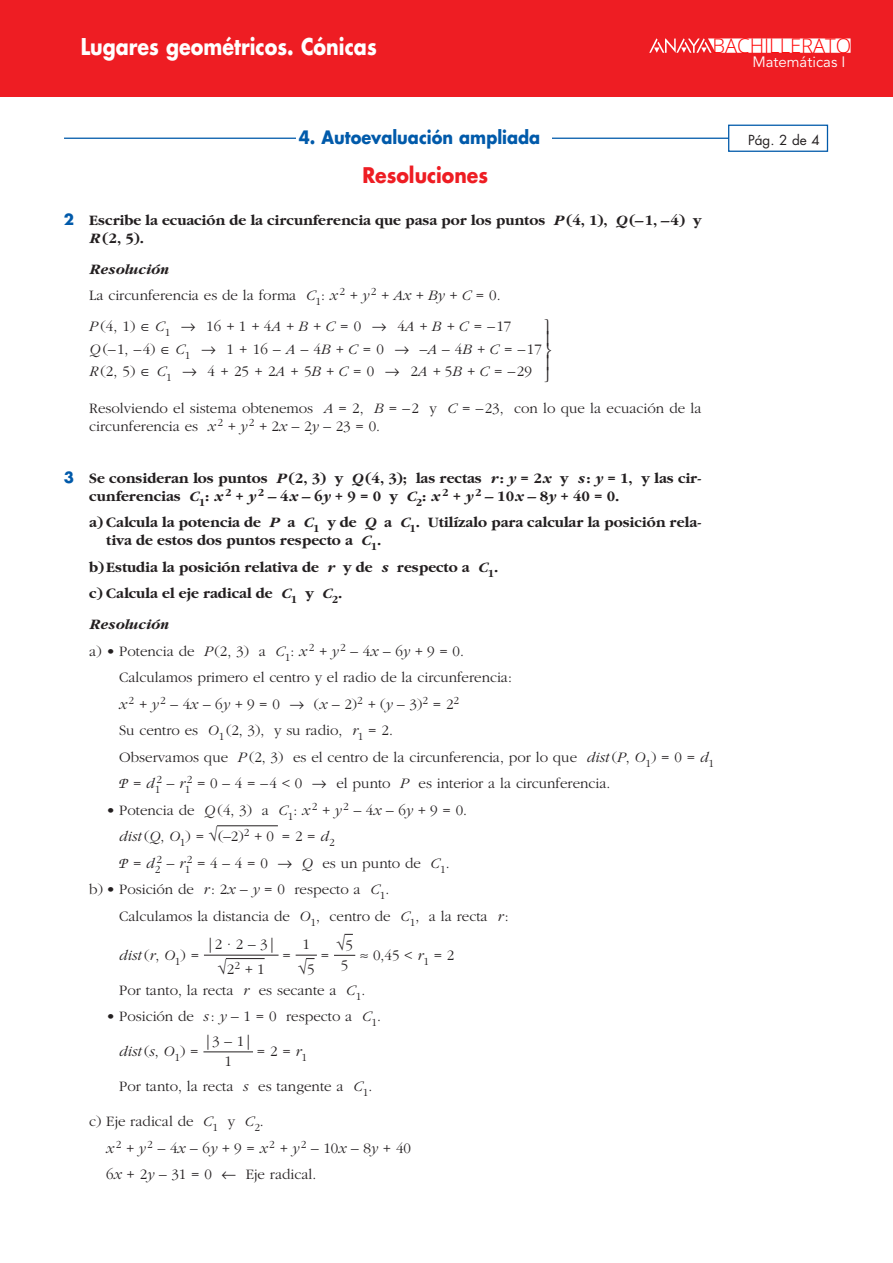
<style>
.page{position:relative;width:893px;height:1263px;background:#fff}
.page>*{position:absolute;margin:0;border:0;box-sizing:border-box;transform-origin:0 0}
.t1{font:700 22.5px "Futura";color:#fff;scale:.85 1}
.t2{font:700 21px "Futura";color:#ee1d23;scale:.9 1}
.t3{font:300 20.25px "Open Sans";color:#f00}
.t4{font:700 18px "Futura";color:#015aaa;scale:.9 1}
.t5{font:16.5px "Anaya Math 1";color:#231f20}
.t6{font:300 15px/26.5px "Garamond";color:#231f20}
.t7{font:700 15px/18px "Garamond";color:#231f20}
.t8{font:italic 300 15px "Garamond";color:#231f20}
.t9{font:15px "Avenir LT Std";color:#fff}
.t10{font:italic 700 15px "Garamond";color:#231f20}
.t11{font:italic 15px "Zapf Chancery";color:#231f20}
.t12{font:13.5px "Futura";color:#231f20}
.t13{font:300 11.25px "Garamond";color:#231f20}
.s1{font-family:"Futura";color:#015aaa}
.s2{font-style:italic}
.s3{font-weight:700;font-style:italic}
.s4{font-family:"Anaya Math 1";font-weight:400}
.s5{font-family:"Garamond";font-weight:300;font-style:normal}
.s6{font-family:"Garamond";font-weight:300}
.s7{font-family:"Anaya Math 1";font-weight:400;font-size:16.5px}
.s8{font-size:15px}
.s9{font-style:italic;font-size:15px}
.s10{font-style:normal}
.s11{font-family:"Garamond";font-weight:300;font-size:15px}
</style>
<div class="page">
<hr style="left:203px;top:1052px;width:50px;height:1px;background:#231f20">
<svg style="left:334px;top:955px;width:21px;height:1px"></svg>
<svg style="left:296px;top:955px;width:21px;height:4px"></svg>
<hr style="left:204px;top:955px;width:75px;height:1px;background:#231f20">
<hr style="left:226px;top:958px;width:39px;height:1px;background:#231f20">
<hr style="left:217px;top:825px;width:61px;height:1px;background:#231f20">
<svg style="left:64px;top:124px;width:765px;height:28px"></svg>
<div style="left:297px;top:114px;width:255px;height:51px;background:#fff"></div>
<div style="left:0;top:0;width:893px;height:97px;background:#ee1d23"></div>
<svg style="left:649px;top:38px;width:201px;height:15px"></svg>
<h1 class="t1" style="left:81px;top:36px;width:350px">Lugares geométricos. Cónicas</h1>
<h3 class="t3" style="left:712px;top:32px;width:140px">BACHILLERATO</h3>
<p class="t9" style="left:752px;top:54px;width:95px">Matemáticas I</p>
<p class="t4" style="left:299px;top:130px;width:270px">4. Autoevaluación ampliada</p>
<p class="t12" style="left:748px;top:134px;width:73px">Pág. 2 de 4</p>
<h2 class="t2" style="left:362px;top:166px;width:141px">Resoluciones</h2>
<p class="t7" style="left:89px;top:212px;width:614px;text-indent:-26px"><span class="s1">2</span> Escribe la ecuación de la circunferencia que pasa por los puntos <span class="s2">P</span> (4, 1), <span class="s2">Q</span> (–1, –4) y<br><span class="s2">R</span> (2, 5).</p>
<p class="t6" style="left:89px;top:257px;width:413px"><span class="s3">Resolución<br></span>La circunferencia es de la forma <span class="s2">C</span><sub>1</sub>: <span class="s2">x</span><sup>2</sup> + <span class="s2">y</span> <sup>2</sup> + <span class="s2">Ax</span> + <span class="s2">By</span> + <span class="s2">C</span> = 0.</p>
<p class="t6" style="left:89px;top:317px;width:454px;line-height:22.2px"><span class="s2">P</span>(4, 1) <span class="s4">é</span><span class="s2">C</span><sub>1</sub> <span class="s4">8</span> 16 +1 +4<span class="s2">A</span>+<span class="s2">B</span>+<span class="s2">C</span>= 0 <span class="s4">8</span> 4<span class="s2">A</span>+<span class="s2">B</span>+<span class="s2">C</span>= –17<br><span class="s2">Q</span>(–1, –4) <span class="s4">é</span><span class="s2">C</span><sub>1</sub> <span class="s4">8</span> 1 + 16 – <span class="s2">A</span> – 4<span class="s2">B</span> +<span class="s2">C</span> = 0 <span class="s4">8</span> –<span class="s2">A</span> – 4<span class="s2">B</span> +<span class="s2">C</span> = –17<br><span class="s2">R</span>(2, 5) <span class="s4">é</span><span class="s2">C</span><sub>1</sub> <span class="s4">8</span> 4 + 25 + 2<span class="s2">A</span>+ 5<span class="s2">B</span>+<span class="s2">C</span>= 0 <span class="s4">8</span> 2<span class="s2">A</span>+5<span class="s2">B</span>+<span class="s2">C</span>= –29</p>
<p class="t6" style="left:89px;top:400px;width:614px;line-height:18px">Resolviendo el sistema obtenemos <span class="s2">A</span> = 2, <span class="s2">B</span> = –2 y <span class="s2">C</span> = –23, con lo que la ecuación de la circunferencia es <span class="s2">x</span><sup>2</sup> + <span class="s2">y</span> <sup>2</sup> + 2<span class="s2">x</span> – 2<span class="s2">y</span> – 23 = 0.</p>
<p class="t7" style="left:89px;top:470px;width:614px;text-indent:-26px"><span class="s1">3</span> Se consideran los puntos <span class="s2">P</span> (2, 3) y <span class="s2">Q</span> (4, 3); las rectas <span class="s2">r</span>: <span class="s2">y</span> = 2<span class="s2">x</span> y <span class="s2">s</span>: <span class="s2">y</span> = 1, y las cir&shy;cunferencias <span class="s2">C</span><sub>1</sub>: <span class="s2">x</span><sup>2</sup> + <span class="s2">y</span> <sup>2</sup> – 4<span class="s2">x</span> – 6<span class="s2">y</span> + 9 = 0 y <span class="s2">C</span><sub>2</sub>: <span class="s2">x</span><sup>2</sup> + <span class="s2">y</span> <sup>2</sup> – 10<span class="s2">x</span> – 8<span class="s2">y</span> + 40 = 0.</p>
<p class="t7" style="left:106px;top:515px;width:597px;text-indent:-17px">a) Calcula la potencia de <span class="s2">P</span> a <span class="s2">C</span><sub>1</sub> y de <span class="s2">Q</span> a <span class="s2">C</span><sub>1</sub>. Utilízalo para calcular la posición rela&shy;tiva de estos dos puntos respecto a <span class="s2">C</span><sub>1</sub>.</p>
<p class="t7" style="left:89px;top:555px;width:410px;line-height:26.5px">b)Estudia la posición relativa de <span class="s2">r</span> y de <span class="s2">s</span> respecto a <span class="s2">C</span><sub>1</sub>. c) Calcula el eje radical de <span class="s2">C</span><sub>1</sub> y <span class="s2">C</span><sub>2</sub>.</p>
<p class="t10" style="left:89px;top:619px;width:81px">Resolución</p>
<p class="t6" style="left:89px;top:639px;width:376px">a) • Potencia de <span class="s2">P</span>(2, 3) a <span class="s2">C</span><sub>1</sub>: <span class="s2">x</span><sup>2</sup> + <span class="s2">y</span> <sup>2</sup> – 4<span class="s2">x</span> – 6<span class="s2">y</span> + 9 = 0.</p>
<p class="t6" style="left:119px;top:665px;width:394px">Calculamos primero el centro y el radio de la circunferencia:</p>
<p class="t6" style="left:119px;top:692px;width:342px"><span class="s2">x</span><sup>2</sup> +<span class="s2">y</span><sup>2</sup> – 4<span class="s2">x</span>– 6<span class="s2">y</span>+9 = 0 <span class="s4">8</span> (<span class="s2">x</span>– 2)<sup>2</sup> +(<span class="s2">y</span>– 3)<sup>2</sup> = 2<sup>2</sup></p>
<p class="t6" style="left:119px;top:718px;width:275px">Su centro es <span class="s2">O</span><sub>1</sub> (2, 3), y su radio, <span class="s2">r</span><sub>1</sub> = 2.</p>
<p class="t6" style="left:119px;top:745px;width:596px">Observamos que <span class="s2">P</span> (2, 3) es el centro de la circunferencia, por lo que <span class="s2">dist</span> (<span class="s2">P</span>, <span class="s2">O</span><sub>1</sub>) = 0 = <span class="s2">d</span><sub>1</sub></p>
<p class="t11" style="left:119px;top:777px;width:43px">P <span class="s5">=</span> <span class="s6">d</span><sub>1</sub></p>
<p class="t6" style="left:187px;top:771px;width:425px"><sup>2</sup> = 0 – 4 = –4 &lt; 0 <span class="s4">8</span> el punto <span class="s2">P</span> es interior a la circunferencia.</p>
<p class="t6" style="left:119px;top:798px;width:349px;text-indent:-13px">• Potencia de <span class="s2">Q</span> (4, 3) a <span class="s2">C</span><sub>1</sub>: <span class="s2">x</span><sup>2</sup> + <span class="s2">y</span> <sup>2</sup> – 4<span class="s2">x</span> – 6<span class="s2">y</span> + 9 = 0. <span class="s2">dist</span> (<span class="s2">Q</span>, <span class="s2">O</span><sub>1</sub>) = <span class="s7">√</span>(–2)<sup>2</sup> + 0</p>
<p class="t13" style="left:156px;top:780px;width:36px">2 <span class="s8">–</span> <span class="s9">r</span>1</p>
<p class="t6" style="left:282px;top:824px;width:54px">= 2 = <span class="s2">d</span><sub>2</sub></p>
<p class="t6" style="left:89px;top:851px;width:362px;text-indent:97px"><sup>2</sup> = 4 – 4 = 0 <span class="s4">8</span> <span class="s2">Q</span> es un punto de <span class="s2">C</span><sub>1</sub>. b) • Posición de <span class="s2">r</span>: 2<span class="s2">x</span> – <span class="s2">y</span> = 0 respecto a <span class="s2">C</span><sub>1</sub>.</p>
<p class="t6" style="left:119px;top:904px;width:391px">Calculamos la distancia de <span class="s2">O</span><sub>1</sub>, centro de <span class="s2">C</span><sub>1</sub>, a la recta <span class="s2">r</span>:</p>
<p class="t8" style="left:119px;top:949px;width:82px">dist <span class="s10">(</span>r<span class="s10">,</span> O<sub>1</sub><span class="s10">) =</span></p>
<p class="t6" style="left:282px;top:943px;width:10px">=</p>
<p class="t6" style="left:321px;top:943px;width:10px">=</p>
<p class="t6" style="left:360px;top:943px;width:96px"><span class="s4">≈</span> 0,45 &lt; <span class="s2">r</span><sub>1</sub> = 2</p>
<p class="t6" style="left:119px;top:978px;width:248px">Por tanto, la recta <span class="s2">r</span> es secante a <span class="s2">C</span><sub>1</sub>.</p>
<p class="t6" style="left:106px;top:1005px;width:276px">• Posición de <span class="s2">s</span>: <span class="s2">y</span> – 1 = 0 respecto a <span class="s2">C</span><sub>1</sub>.</p>
<p class="t8" style="left:119px;top:1046px;width:81px">dist <span class="s10">(</span>s<span class="s10">,</span> O<sub>1</sub><span class="s10">) =</span></p>
<p class="t6" style="left:257px;top:1040px;width:52px">= 2 = <span class="s2">r</span><sub>1</sub></p>
<p class="t6" style="left:119px;top:1075px;width:255px">Por tanto, la recta <span class="s2">s</span> es tangente a <span class="s2">C</span><sub>1</sub>.</p>
<p class="t6" style="left:106px;top:1110px;width:306px;text-indent:-17px">c) Eje radical de <span class="s2">C</span><sub>1</sub> y <span class="s2">C</span><sub>2</sub>.<br><span class="s2">x</span><sup>2</sup> +<span class="s2">y</span><sup>2</sup> – 4<span class="s2">x</span>– 6<span class="s2">y</span>+9 = <span class="s2">x</span><sup>2</sup> +<span class="s2">y</span><sup>2</sup> – 10<span class="s2">x</span>– 8<span class="s2">y</span>+ 40<br>6<span class="s2">x</span> + 2<span class="s2">y</span> – 31 = 0 <span class="s4">6</span> Eje radical.</p>
<p class="t13" style="left:156px;top:860px;width:36px">2 <span class="s8">–</span> <span class="s9">r</span>1</p>
<p class="t11" style="left:119px;top:857px;width:43px">P <span class="s5">=</span> <span class="s6">d</span><sub>2</sub></p>
<p class="t5" style="left:336px;top:937px;width:18px">√<span class="s11">5</span></p>
<p class="t6" style="left:341px;top:953px;width:9px">5</p>
<p class="t6" style="left:206px;top:934px;width:71px;line-height:24.5px;text-align:center">|2 · 2 – 3| <span class="s7">√</span>2<sup>2</sup> +1</p>
<p class="t6" style="left:302px;top:933px;width:9px">1</p>
<p class="t5" style="left:298px;top:961px;width:18px">√<span class="s11">5</span></p>
<p class="t6" style="left:204px;top:1033px;width:50px;line-height:20.1px;text-align:center">|3 – 1|<br>1</p>
</div>
